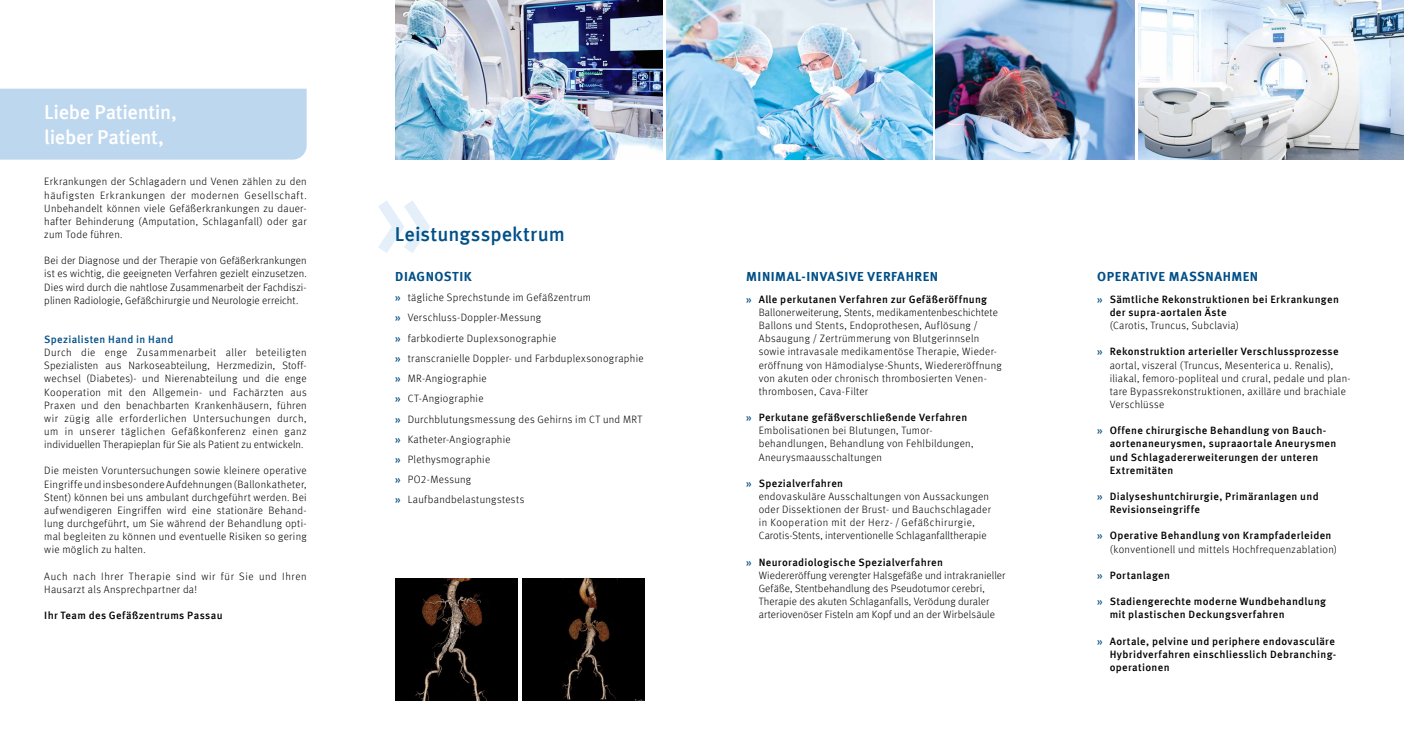
<style>
.page{position:relative;width:1404px;height:745px;background:#fff}
.page>*{position:absolute;margin:0;border:0;box-sizing:border-box;transform-origin:0 0}
.t1{font:500 20px/25px "Meta Offc";letter-spacing:-.015em;color:#fff}
.t2{font:500 20px "Meta Offc";letter-spacing:.005em;color:#004f87}
.t3{font:700 13.12px "Meta Offc";letter-spacing:.04em;color:#004f87}
.t4{font:300 10.62px/13.1px "Meta Offc";letter-spacing:.03em;color:#000}
.t5{font:500 10.62px/13.1px "Meta Offc";letter-spacing:.03em;color:#000}
.t6{font:300 10.62px/13.1px "Meta Offc";letter-spacing:.01em;color:#000}
.t7{font:300 10.62px/13.1px "Meta Offc";letter-spacing:.055em;color:#000}
.t8{font:500 10.62px "Meta Offc";letter-spacing:.025em;color:#004f87}
.s1{font-weight:500;color:#004f87}
.s2{font-weight:500}
.s3{color:#004f87}
</style>
<div class="page">
<svg style="left:378px;top:201px;width:52px;height:52px"></svg>
<div style="left:0;top:89px;width:306px;height:70px;background:#bdd7ef"></div>
<img style="left:666px;top:0;width:266px;height:159px">
<img style="left:395px;top:0;width:268px;height:159px">
<img style="left:1138px;top:0;width:265px;height:159px">
<img style="left:522px;top:578px;width:122px;height:122px">
<img style="left:395px;top:578px;width:122px;height:122px">
<img style="left:935px;top:0;width:199px;height:159px">
<h1 class="t1" style="left:44px;top:100px;width:134px">Liebe Patientin, lieber Patient,</h1>
<p class="t4" style="left:44px;top:175px;width:264px;text-align:justify">Erkrankungen der Schlagadern und Venen zählen zu den häufigsten Erkrankungen der modernen Gesellschaft.<br>Unbehandelt können viele Gefäßerkrankungen zu dauer&shy;hafter Behinderung (Amputation, Schlaganfall) oder gar zum Tode führen.</p>
<p class="t4" style="left:44px;top:254px;width:264px;text-align:justify">Bei der Diagnose und der Therapie von Gefäßerkrankungen ist es wichtig, die geeigneten Verfahren gezielt einzusetzen.<br>Dies wird durch die nahtlose Zusammenarbeit der Fachdiszi&shy;plinen Radiologie, Gefäßchirurgie und Neurologie erreicht.</p>
<p class="t8" style="left:44px;top:333px;width:131px">Spezialisten Hand in Hand</p>
<p class="t4" style="left:44px;top:346px;width:264px;text-align:justify">Durch die enge Zusammenarbeit aller beteiligten Spezialisten aus Narkoseabteilung, Herzmedizin, Stoff&shy;wechsel (Diabetes)- und Nierenabteilung und die enge Kooperation mit den Allgemein- und Fachärzten aus Praxen und den benachbarten Krankenhäusern, führen wir zügig alle erforderlichen Untersuchungen durch, um in unserer täglichen Gefäßkonferenz einen ganz individuellen Therapieplan für Sie als Patient zu entwickeln.</p>
<p class="t4" style="left:44px;top:464px;width:264px;text-align:justify">Die meisten Voruntersuchungen sowie kleinere operative Eingriffe und insbesondere Aufdehnungen (Ballonkatheter, Stent) können bei uns ambulant durchgeführt werden. Bei aufwendigeren Eingriffen wird eine stationäre Behand&shy;lung durchgeführt, um Sie während der Behandlung opti&shy;mal begleiten zu können und eventuelle Risiken so gering wie möglich zu halten.</p>
<p class="t7" style="left:44px;top:569px;width:264px">Auch nach Ihrer Therapie sind wir für Sie und Ihren<br>Hausarzt als Ansprechpartner da!</p>
<p class="t5" style="left:44px;top:608px;width:180px">Ihr Team des Gefäßzentrums Passau</p>
<h1 class="t2" style="left:395px;top:222px;width:172px">Leistungsspektrum</h1>
<p class="t3" style="left:395px;top:268px;width:78px">DIAGNOSTIK</p>
<p class="t4" style="left:395px;top:287px;width:250px;line-height:20.2px"><span class="s1">»</span> tägliche Sprechstunde im Gefäßzentrum<br><span class="s1">»</span> Verschluss-Doppler-Messung<br><span class="s1">»</span> farbkodierte Duplexsonographie<br><span class="s1">»</span> transcranielle Doppler- und Farbduplexsonographie <span class="s1">»</span> MR-Angiographie<br><span class="s1">»</span> CT-Angiographie<br><span class="s1">»</span> Durchblutungsmessung des Gehirns im CT und MRT <span class="s1">»</span> Katheter-Angiographie<br><span class="s1">»</span> Plethysmographie<br><span class="s1">»</span> PO2-Messung<br><span class="s1">»</span> Laufbandbelastungstests</p>
<p class="t3" style="left:746px;top:268px;width:193px">MINIMAL-INVASIVE VERFAHREN</p>
<p class="t4" style="left:758px;top:293px;width:244px;text-indent:-12px"><span class="s1">»</span> <span class="s2">Alle perkutanen Verfahren zur Gefäßeröffnung </span>Ballonerweiterung, Stents, medikamentenbeschichtete Ballons und Stents, Endoprothesen, Auflösung / Absaugung / Zertrümmerung von Blutgerinnseln sowie intravasale medikamentöse Therapie, Wieder&shy;eröffnung von Hämodialyse-Shunts, Wiedereröffnung von akuten oder chronisch thrombosierten Venen&shy;thrombosen, Cava-Filter</p>
<p class="t4" style="left:758px;top:411px;width:216px;text-indent:-12px"><span class="s1">»</span> <span class="s2">Perkutane gefäßverschließende Verfahren </span>Embolisationen bei Blutungen, Tumor&shy;behandlungen, Behandlung von Fehlbildungen, Aneurysmaausschaltungen</p>
<p class="t4" style="left:758px;top:476px;width:234px;text-indent:-12px"><span class="s1">»</span> <span class="s2">Spezialverfahren<br></span>endovaskuläre Ausschaltungen von Aussackungen oder Dissektionen der Brust- und Bauchschlagader in Kooperation mit der Herz- / Gefäßchirurgie, Carotis-Stents, interventionelle Schlaganfalltherapie</p>
<p class="t6" style="left:758px;top:555px;width:248px;text-indent:-12px"><span class="s1">»</span> <span class="s2">Neuroradiologische Spezialverfahren </span>Wiedereröffung verengter Halsgefäße und intrakranieller Gefäße, Stentbehandlung des Pseudotumor cerebri, Therapie des akuten Schlaganfalls, Verödung duraler arteriovenöser Fisteln am Kopf und an der Wirbelsäule</p>
<p class="t3" style="left:1097px;top:268px;width:162px">OPERATIVE MASSNAHMEN</p>
<p class="t5" style="left:1109px;top:293px;width:231px;text-indent:-12px"><span class="s3">»</span> Sämtliche Rekonstruktionen bei Erkrankungen der supra-aortalen Äste</p>
<p class="t4" style="left:1109px;top:319px;width:131px">(Carotis, Truncus, Subclavia)</p>
<p class="t4" style="left:1109px;top:345px;width:242px;text-indent:-12px"><span class="s1">»</span> <span class="s2">Rekonstruktion arterieller Verschlussprozesse </span>aortal, viszeral (Truncus, Mesenterica u. Renalis), iliakal, femoro-popliteal und crural, pedale und plan&shy;tare Bypassrekonstruktionen, axilläre und brachiale Verschlüsse</p>
<p class="t5" style="left:1109px;top:424px;width:228px;text-indent:-12px"><span class="s3">»</span> Offene chirurgische Behandlung von Bauch&shy;aortenaneurysmen, supraaortale Aneurysmen und Schlagadererweiterungen der unteren Extremitäten</p>
<p class="t5" style="left:1109px;top:490px;width:210px;text-indent:-12px"><span class="s3">»</span> Dialyseshuntchirurgie, Primäranlagen und<br>Revisionseingriffe</p>
<p class="t4" style="left:1109px;top:529px;width:229px;text-indent:-12px"><span class="s1">»</span> <span class="s2">Operative Behandlung von Krampfaderleiden </span>(konventionell und mittels Hochfrequenzablation)</p>
<p class="t5" style="left:1097px;top:568px;width:74px"><span class="s3">»</span> Portanlagen</p>
<p class="t5" style="left:1109px;top:595px;width:218px;text-indent:-12px"><span class="s3">»</span> Stadiengerechte moderne Wundbehandlung mit plastischen Deckungsverfahren</p>
<p class="t5" style="left:1109px;top:634px;width:228px;text-indent:-12px"><span class="s3">»</span> Aortale, pelvine und periphere endovasculäre<br>Hybridverfahren einschliesslich Debranching&shy;operationen</p>
</div>
